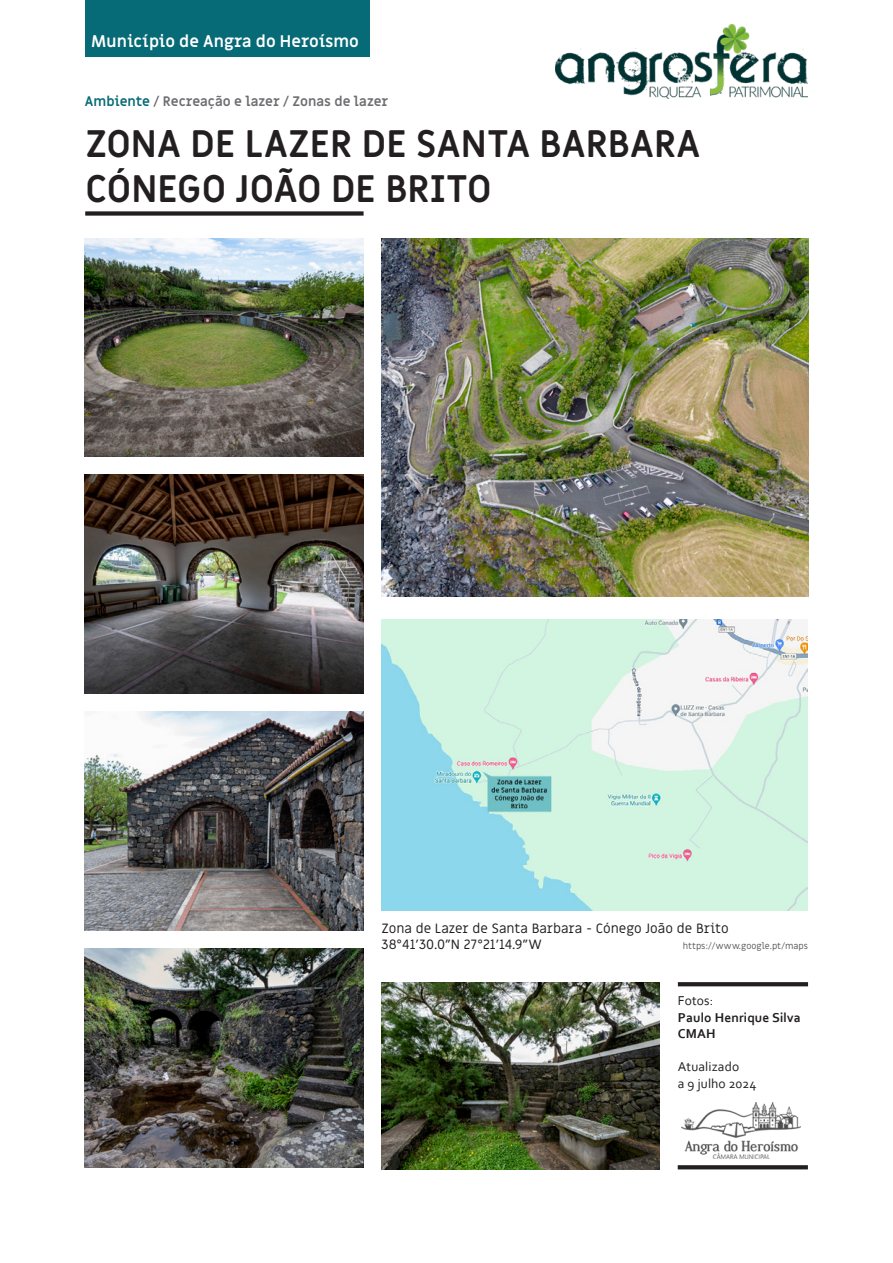
<style>
.page{position:relative;width:893px;height:1263px;background:#fff}
.page>*{position:absolute;margin:0;border:0;box-sizing:border-box;transform-origin:0 0}
.tit{font:700 37.5px/45px "Miriam Libre";color:#231f20}
.t1{font:700 16.5px "Miriam Libre";color:#fff}
.legenda_bold{font:13.5px "Miriam Libre";color:#231f20}
.legenda_bold-2{font:700 13.5px "Miriam Libre";letter-spacing:-.005em;color:#6c6d70}
.ficha{font:700 13.5px/16.5px "Corbel";letter-spacing:.01em;color:#231f20}
.legenda{font:13.5px "Miriam Libre";color:#231f20}
.ficha-2{font:13.5px "Corbel";letter-spacing:.01em;color:#231f20}
.legenda-2{font:9px "Miriam Libre";color:#57585a}
.s1{color:#076a77}
.s2{font-weight:400}
</style>
<div class="page">
<img style="left:556px;top:24px;width:252px;height:74px">
<div style="left:85px;top:0;width:284px;height:57px;background:#076a77"></div>
<img style="left:682px;top:1103px;width:119px;height:56px">
<svg style="left:678px;top:1165px;width:130px;height:4px"></svg>
<svg style="left:678px;top:982px;width:130px;height:4px"></svg>
<div style="left:85px;top:211px;width:279px;height:5px;background:#231f20"></div>
<img style="left:381px;top:238px;width:427px;height:358px">
<img style="left:381px;top:619px;width:427px;height:292px">
<img style="left:85px;top:238px;width:278px;height:219px">
<img style="left:85px;top:475px;width:278px;height:219px">
<img style="left:85px;top:712px;width:278px;height:218px">
<img style="left:85px;top:948px;width:278px;height:219px">
<img style="left:381px;top:982px;width:279px;height:187px">
<p class="t1" style="left:91px;top:31px;width:269px">Município de Angra do Heroísmo</p>
<p class="legenda_bold-2" style="left:85px;top:93px;width:305px"><span class="s1">Ambiente</span> / Recreação e lazer / Zonas de lazer</p>
<p class="tit" style="left:85px;top:122px;width:616px">ZONA DE LAZER DE SANTA BARBARA<br>CÓNEGO JOÃO DE BRITO</p>
<p class="legenda_bold" style="left:381px;top:920px;width:349px">Zona de Lazer de Santa Barbara - Cónego João de Brito</p>
<p class="legenda" style="left:381px;top:936px;width:162px">38°41’30.0”N 27°21’14.9”W</p>
<p class="legenda-2" style="left:683px;top:940px;width:127px">https://www.google.pt/maps</p>
<p class="ficha" style="left:678px;top:992px;width:124px"><span class="s2">Fotos:<br></span>Paulo Henrique Silva<br>CMAH</p>
<p class="ficha-2" style="left:678px;top:1058px;width:63px">Atualizado</p>
<p class="ficha-2" style="left:678px;top:1075px;width:80px">a 9 julho 2024</p>
</div>
